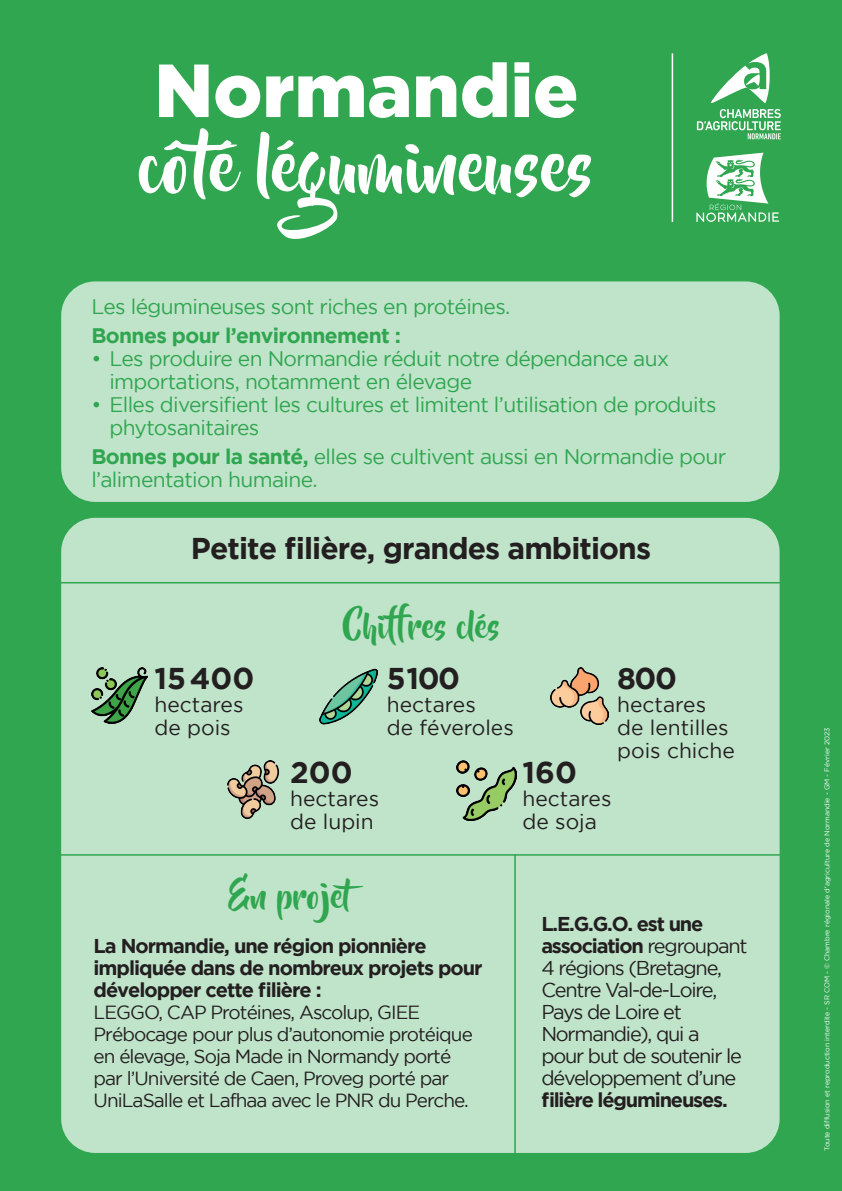
<style>
.page{position:relative;width:842px;height:1191px;background:#30a650}
.page>*{position:absolute;margin:0;border:0;box-sizing:border-box;transform-origin:0 0}
.t1{font:900 75px "Gotham";color:#fff}
.t2{font:70px "Beyond The Mountains";color:#fff}
.t3{font:33px "Beyond The Mountains";color:#30a650}
.t4{font:700 30px "Gotham";letter-spacing:-.03em;color:#231f20}
.t5{font:21px/23px "Gotham";letter-spacing:-.03em;color:#30a650}
.t6{font:21px/23px "Gotham";color:#231f20}
.t7{font:700 21px "Gotham";letter-spacing:-.03em;color:#30a650}
.t8{font:20px/22px "Gotham";letter-spacing:-.06em;color:#231f20}
.t9{font:700 20px/22px "Gotham";letter-spacing:-.05em;color:#231f20}
.t10{font:19px/22px "Gotham";letter-spacing:-.05em;color:#231f20}
.t11{font:7px "Gotham";color:#fff}
.s1{font-weight:700}
</style>
<div class="page">
<div style="left:61px;top:281px;width:719px;height:221px;background:#c0e4ca;border-radius:34px"></div>
<div style="left:61px;top:518px;width:719px;height:635px;background:#c0e4ca;border-radius:34px"></div>
<hr style="left:45px;top:582px;width:754px;height:1px;background:#30a650">
<hr style="left:45px;top:854px;width:754px;height:1px;background:#30a650">
<hr style="left:514px;top:854px;width:2px;height:325px;background:#30a650">
<hr style="left:672px;top:53px;width:1px;height:169px;background:#fff">
<svg style="left:696px;top:153px;width:83px;height:69px"></svg>
<svg style="left:711px;top:53px;width:59px;height:50px"></svg>
<svg style="left:697px;top:109px;width:84px;height:30px"></svg>
<img style="left:456px;top:761px;width:60px;height:59px">
<img style="left:551px;top:667px;width:57px;height:57px">
<img style="left:91px;top:667px;width:56px;height:56px">
<img style="left:320px;top:668px;width:58px;height:57px">
<img style="left:227px;top:761px;width:52px;height:57px">
<h1 class="t1" style="left:154px;top:47px;width:426px">Normandie</h1>
<h2 class="t2" style="left:139px;top:128px;width:457px">côté légumineuses</h2>
<p class="t5" style="left:91px;top:295px;width:420px">Les légumineuses sont riches en protéines.</p>
<p class="t7" style="left:91px;top:323px;width:311px">Bonnes pour l’environnement :</p>
<p class="t5" style="left:109px;top:347px;width:561px;text-indent:-18px">• Les produire en Normandie réduit notre dépendance aux importations, notamment en élevage</p>
<p class="t5" style="left:109px;top:393px;width:609px;text-indent:-18px">• Elles diversifient les cultures et limitent l’utilisation de produits phytosanitaires</p>
<p class="t5" style="left:91px;top:444px;width:636px"><span class="s1">Bonnes pour la santé,</span> elles se cultivent aussi en Normandie pour l’alimentation humaine.</p>
<h3 class="t4" style="left:191px;top:530px;width:462px">Petite filière, grandes ambitions</h3>
<h3 class="t4" style="left:154px;top:661px;width:101px">15400</h3>
<p class="t6" style="left:155px;top:693px;width:90px">hectares de pois</p>
<h3 class="t3" style="left:343px;top:608px;width:159px">Chiffres clés</h3>
<h3 class="t4" style="left:387px;top:661px;width:75px">5100</h3>
<p class="t6" style="left:387px;top:693px;width:128px">hectares<br>de féveroles</p>
<h3 class="t4" style="left:290px;top:754px;width:64px">200</h3>
<p class="t6" style="left:290px;top:786px;width:90px">hectares de lupin</p>
<h3 class="t4" style="left:522px;top:754px;width:56px">160</h3>
<p class="t6" style="left:523px;top:786px;width:90px">hectares de soja</p>
<h3 class="t4" style="left:617px;top:661px;width:61px">800</h3>
<p class="t6" style="left:617px;top:693px;width:119px">hectares de lentilles pois chiche</p>
<h3 class="t3" style="left:229px;top:878px;width:146px">En projet</h3>
<p class="t9" style="left:94px;top:934px;width:391px">La Normandie, une région pionnière impliquée dans de nombreux projets pour développer cette filière :</p>
<p class="t10" style="left:94px;top:1001px;width:381px">LEGGO, CAP Protéines, Ascolup, GIEE Prébocage pour plus d’autonomie protéique en élevage, Soja Made in Normandy porté par l’Université de Caen, Proveg porté par UniLaSalle et Lafhaa avec le PNR du Perche.</p>
<p class="t8" style="left:541px;top:912px;width:208px"><span class="s1">L.E.G.G.O. est une association</span> regroupant<br>4 régions (Bretagne,<br>Centre Val-de-Loire,<br>Pays de Loire et<br>Normandie), qui a pour but de soutenir le développement d’une</p>
<p class="t9" style="left:541px;top:1088px;width:188px">filière légumineuses.</p>
<p class="t11" style="left:823px;top:1150px;width:425px;rotate:-90deg">Toute diffusion et reproduction interdite - SR COM - © Chambre régionale d'agriculture de Normandie - GM - Février 2023</p>
</div>
